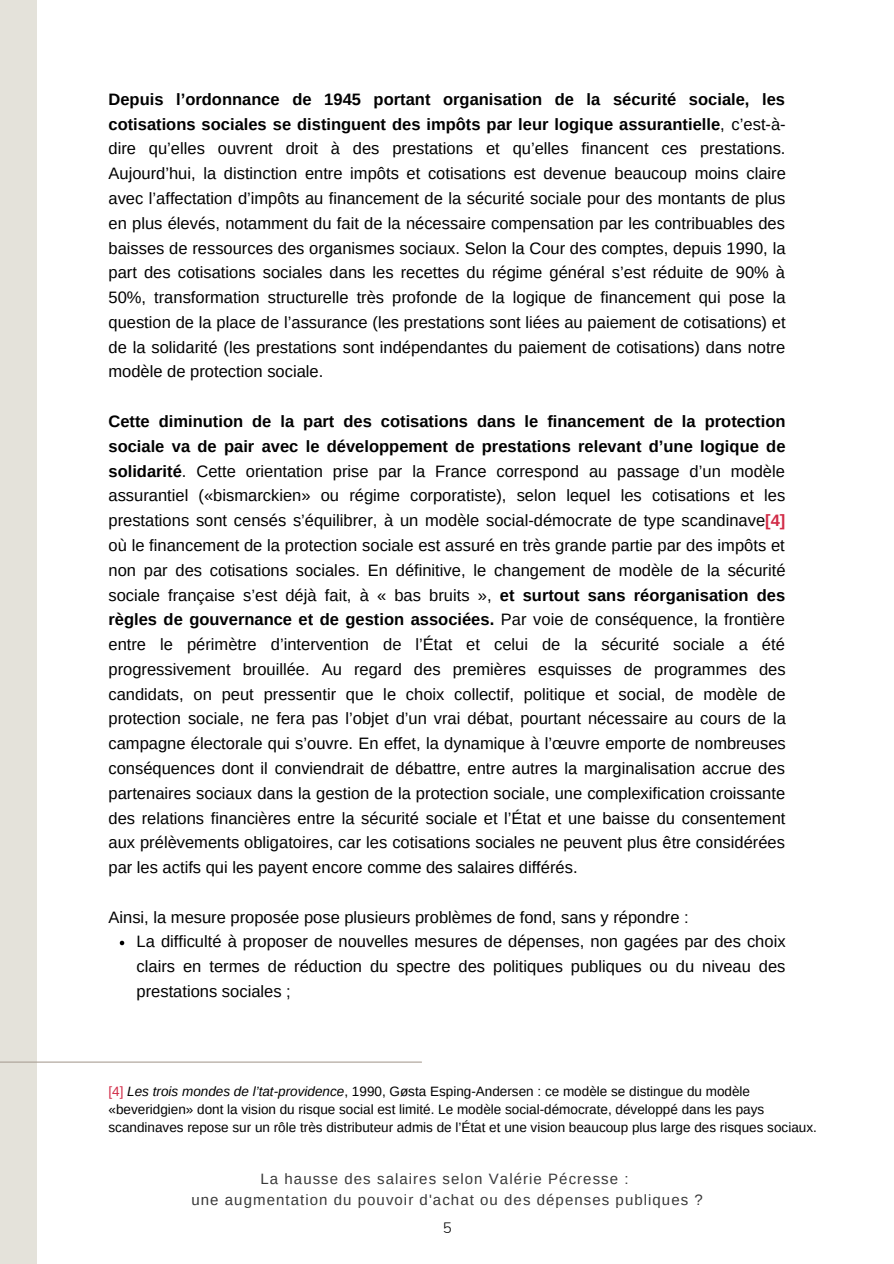
<style>
.page{position:relative;width:894px;height:1264px;background:#fff}
.page>*{position:absolute;margin:0;border:0;box-sizing:border-box;transform-origin:0 0}
.t1{font:16.5px/24.8px "Arimo";color:#000;text-align:justify}
.t2{font:15px "Arimo";letter-spacing:.07em;color:#393939}
.t3{font:300 15px "Nunito";color:#000}
.t4{font:13.5px/18px "Arimo";color:#000}
.s1{font-weight:700}
.s2{font-weight:700;color:#d12b47}
.s3{color:#d12b47}
.s4{font-style:italic}
</style>
<div class="page">
<div style="left:0;top:0;width:37px;height:1263px;background:#e4e2da"></div>
<svg style="left:120px;top:940px;width:4px;height:5px"></svg>
<hr style="left:0;top:1061px;width:421px;height:1px;background:#aaa095">
<p class="t1" style="left:108px;top:87px;width:678px"><span class="s1">Depuis l’ordonnance de 1945 portant organisation de la sécurité sociale, les cotisations sociales se distinguent des impôts par leur logique assurantielle</span>, c’est-à&shy;dire qu’elles ouvrent droit à des prestations et qu’elles financent ces prestations.<br>Aujourd’hui, la distinction entre impôts et cotisations est devenue beaucoup moins claire avec l’affectation d’impôts au financement de la sécurité sociale pour des montants de plus en plus élevés, notamment du fait de la nécessaire compensation par les contribuables des baisses de ressources des organismes sociaux. Selon la Cour des comptes, depuis 1990, la part des cotisations sociales dans les recettes du régime général s’est réduite de 90% à 50%, transformation structurelle très profonde de la logique de financement qui pose la question de la place de l’assurance (les prestations sont liées au paiement de cotisations) et de la solidarité (les prestations sont indépendantes du paiement de cotisations) dans notre modèle de protection sociale.</p>
<p class="t1" style="left:108px;top:409px;width:678px"><span class="s1">Cette diminution de la part des cotisations dans le financement de la protection sociale va de pair avec le développement de prestations relevant d’une logique de solidarité</span>. Cette orientation prise par la France correspond au passage d’un modèle assurantiel («bismarckien» ou régime corporatiste), selon lequel les cotisations et les prestations sont censés s’équilibrer, à un modèle social-démocrate de type scandinave<span class="s2">[4] </span>où le financement de la protection sociale est assuré en très grande partie par des impôts et non par des cotisations sociales. En définitive, le changement de modèle de la sécurité sociale française s’est déjà fait, à « bas bruits », <span class="s1">et surtout sans réorganisation des règles de gouvernance et de gestion associées.</span> Par voie de conséquence, la frontière entre le périmètre d’intervention de l’État et celui de la sécurité sociale a été progressivement brouillée. Au regard des premières esquisses de programmes des candidats, on peut pressentir que le choix collectif, politique et social, de modèle de protection sociale, ne fera pas l’objet d’un vrai débat, pourtant nécessaire au cours de la campagne électorale qui s’ouvre. En effet, la dynamique à l’œuvre emporte de nombreuses conséquences dont il conviendrait de débattre, entre autres la marginalisation accrue des partenaires sociaux dans la gestion de la protection sociale, une complexification croissante des relations financières entre la sécurité sociale et l’État et une baisse du consentement aux prélèvements obligatoires, car les cotisations sociales ne peuvent plus être considérées par les actifs qui les payent encore comme des salaires différés.</p>
<p class="t1" style="left:108px;top:904px;width:581px">Ainsi, la mesure proposée pose plusieurs problèmes de fond, sans y répondre :</p>
<p class="t1" style="left:136px;top:929px;width:650px">La difficulté à proposer de nouvelles mesures de dépenses, non gagées par des choix clairs en termes de réduction du spectre des politiques publiques ou du niveau des prestations sociales ;</p>
<p class="t4" style="left:108px;top:1082px;width:709px"><span class="s3">[4]</span> <span class="s4">Les trois mondes de l’tat-providence</span>, 1990, Gøsta Esping-Andersen : ce modèle se distingue du modèle «beveridgien» dont la vision du risque social est limité. Le modèle social-démocrate, développé dans les pays scandinaves repose sur un rôle très distributeur admis de l’État et une vision beaucoup plus large des risques sociaux.</p>
<p class="t2" style="left:260px;top:1170px;width:369px">La hausse des salaires selon Valérie Pécresse :</p>
<p class="t2" style="left:191px;top:1190px;width:513px">une augmentation du pouvoir d'achat ou des dépenses publiques ?</p>
<p class="t3" style="left:442px;top:1218px;width:11px">5</p>
</div>
